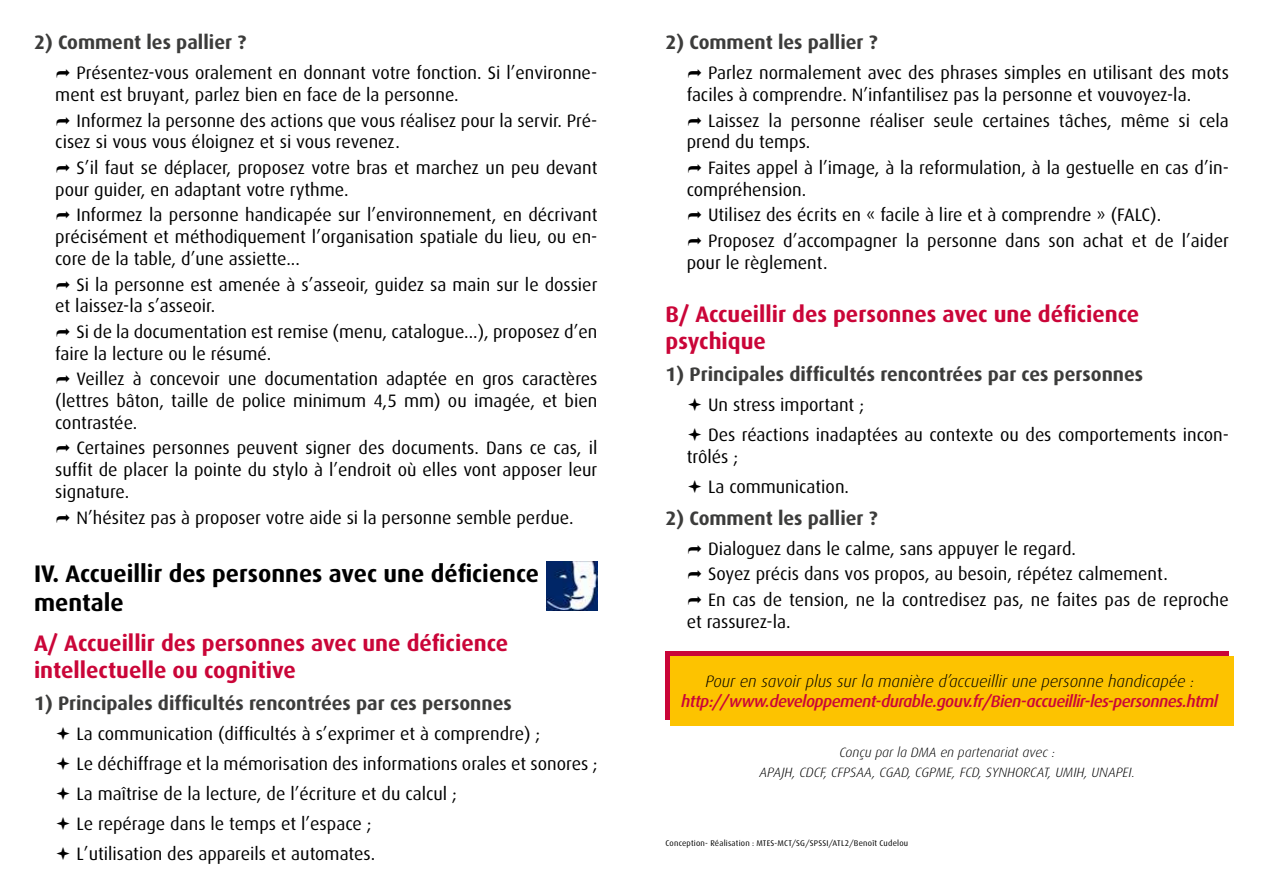
<style>
.page{position:relative;width:1263px;height:893px;background:#fff}
.page>*{position:absolute;margin:0;border:0;box-sizing:border-box;transform-origin:0 0}
.t1{font:700 24px/28.8px "Dax OT";color:#000}
.t2{font:700 22.5px/27px "Dax OT";color:#ca0538}
.t3{font:700 19.5px "Dax OT";color:#3c3c3b}
.t4{font:18px/21.6px "Dax OT";color:#000}
.t5{font:italic 500 16.5px "Dax";letter-spacing:-.03em;color:#ca0538}
.t6{font:italic 300 16.5px "Dax OT";color:#000}
.t7{font:italic 300 13.5px/20.4px "Dax OT";color:#000;text-align:center}
.t8{font:8.25px "Dax";letter-spacing:.025em;color:#000}
</style>
<div class="page">
<img style="left:546px;top:561px;width:51px;height:50px">
<div style="left:665px;top:651px;width:564px;height:68px;background:#ca0538"></div>
<div style="left:671px;top:656px;width:563px;height:69px;background:#fdc300"></div>
<p class="t3" style="left:34px;top:31px;width:214px">2) Comment les pallier ?</p>
<p class="t4" style="left:55px;top:62px;width:544px;text-indent:21px">Présentez-vous oralement en donnant votre fonction. Si l’environne&shy;ment est bruyant, parlez bien en face de la personne.</p>
<p class="t4" style="left:55px;top:110px;width:544px;text-indent:21px">Informez la personne des actions que vous réalisez pour la servir. Pré&shy;cisez si vous vous éloignez et si vous revenez.</p>
<p class="t4" style="left:55px;top:157px;width:544px;text-indent:21px">S’il faut se déplacer, proposez votre bras et marchez un peu devant pour guider, en adaptant votre rythme.</p>
<p class="t4" style="left:55px;top:205px;width:544px;text-align:justify;text-indent:21px">Informez la personne handicapée sur l’environnement, en décrivant précisément et méthodiquement l’organisation spatiale du lieu, ou en&shy;core de la table, d’une assiette...</p>
<p class="t4" style="left:55px;top:274px;width:544px;text-indent:21px">Si la personne est amenée à s’asseoir, guidez sa main sur le dossier et laissez-la s’asseoir.</p>
<p class="t4" style="left:55px;top:321px;width:544px;text-indent:21px">Si de la documentation est remise (menu, catalogue...), proposez d’en faire la lecture ou le résumé.</p>
<p class="t4" style="left:55px;top:369px;width:544px;text-align:justify;text-indent:21px">Veillez à concevoir une documentation adaptée en gros caractères (lettres bâton, taille de police minimum 4,5 mm) ou imagée, et bien contrastée.</p>
<p class="t4" style="left:55px;top:438px;width:544px;text-align:justify;text-indent:21px">Certaines personnes peuvent signer des documents. Dans ce cas, il suffit de placer la pointe du stylo à l’endroit où elles vont apposer leur signature.</p>
<p class="t4" style="left:77px;top:507px;width:498px">N’hésitez pas à proposer votre aide si la personne semble perdue.</p>
<h1 class="t1" style="left:34px;top:560px;width:506px">IV. Accueillir des personnes avec une déficience mentale</h1>
<p class="t2" style="left:34px;top:630px;width:476px">A/ Accueillir des personnes avec une déficience intellectuelle ou cognitive</p>
<p class="t3" style="left:34px;top:692px;width:479px">1) Principales difficultés rencontrées par ces personnes</p>
<p class="t4" style="left:77px;top:719px;width:522px;line-height:30.2px">La communication (difficultés à s’exprimer et à comprendre) ;<br>Le déchiffrage et la mémorisation des informations orales et sonores ; La maîtrise de la lecture, de l’écriture et du calcul ;<br>Le repérage dans le temps et l’espace ;<br>L’utilisation des appareils et automates.</p>
<p class="t3" style="left:665px;top:31px;width:214px">2) Comment les pallier ?</p>
<p class="t4" style="left:687px;top:62px;width:544px;text-indent:21px">Parlez normalement avec des phrases simples en utilisant des mots faciles à comprendre. N’infantilisez pas la personne et vouvoyez-la.</p>
<p class="t4" style="left:687px;top:110px;width:544px;text-indent:21px">Laissez la personne réaliser seule certaines tâches, même si cela prend du temps.</p>
<p class="t4" style="left:687px;top:157px;width:544px;text-indent:21px">Faites appel à l’image, à la reformulation, à la gestuelle en cas d’in&shy;compréhension.</p>
<p class="t4" style="left:708px;top:202px;width:522px;line-height:25.8px">Utilisez des écrits en « facile à lire et à comprendre » (FALC).<br>Proposez d’accompagner la personne dans son achat et de l’aider</p>
<p class="t4" style="left:687px;top:252px;width:142px">pour le règlement.</p>
<p class="t2" style="left:665px;top:301px;width:475px">B/ Accueillir des personnes avec une déficience psychique</p>
<p class="t3" style="left:665px;top:363px;width:479px">1) Principales difficultés rencontrées par ces personnes</p>
<p class="t4" style="left:708px;top:390px;width:522px;line-height:30.2px">Un stress important ;<br>Des réactions inadaptées au contexte ou des comportements incon-</p>
<p class="t4" style="left:708px;top:441px;width:143px;line-height:30.2px;text-indent:-21px">trôlés ;<br>La communication.</p>
<p class="t3" style="left:665px;top:507px;width:214px">2) Comment les pallier ?</p>
<p class="t4" style="left:708px;top:536px;width:522px;line-height:25.8px">Dialoguez dans le calme, sans appuyer le regard.<br>Soyez précis dans vos propos, au besoin, répétez calmement.<br>En cas de tension, ne la contredisez pas, ne faites pas de reproche</p>
<p class="t4" style="left:687px;top:611px;width:105px">et rassurez-la.</p>
<p class="t6" style="left:705px;top:672px;width:490px">Pour en savoir plus sur la manière d’accueillir une personne handicapée :</p>
<p class="t5" style="left:681px;top:692px;width:538px">http://www.developpement-durable.gouv.fr/Bien-accueillir-les-personnes.html</p>
<p class="t7" style="left:759px;top:742px;width:377px">Conçu par la DMA en partenariat avec :<br>APAJH, CDCF, CFPSAA, CGAD, CGPME, FCD, SYNHORCAT, UMIH, UNAPEI.</p>
<p class="t8" style="left:665px;top:839px;width:244px">Conception- Réalisation : MTES-MCT/SG/SPSSI/ATL2/Benoît Cudelou</p>
</div>
